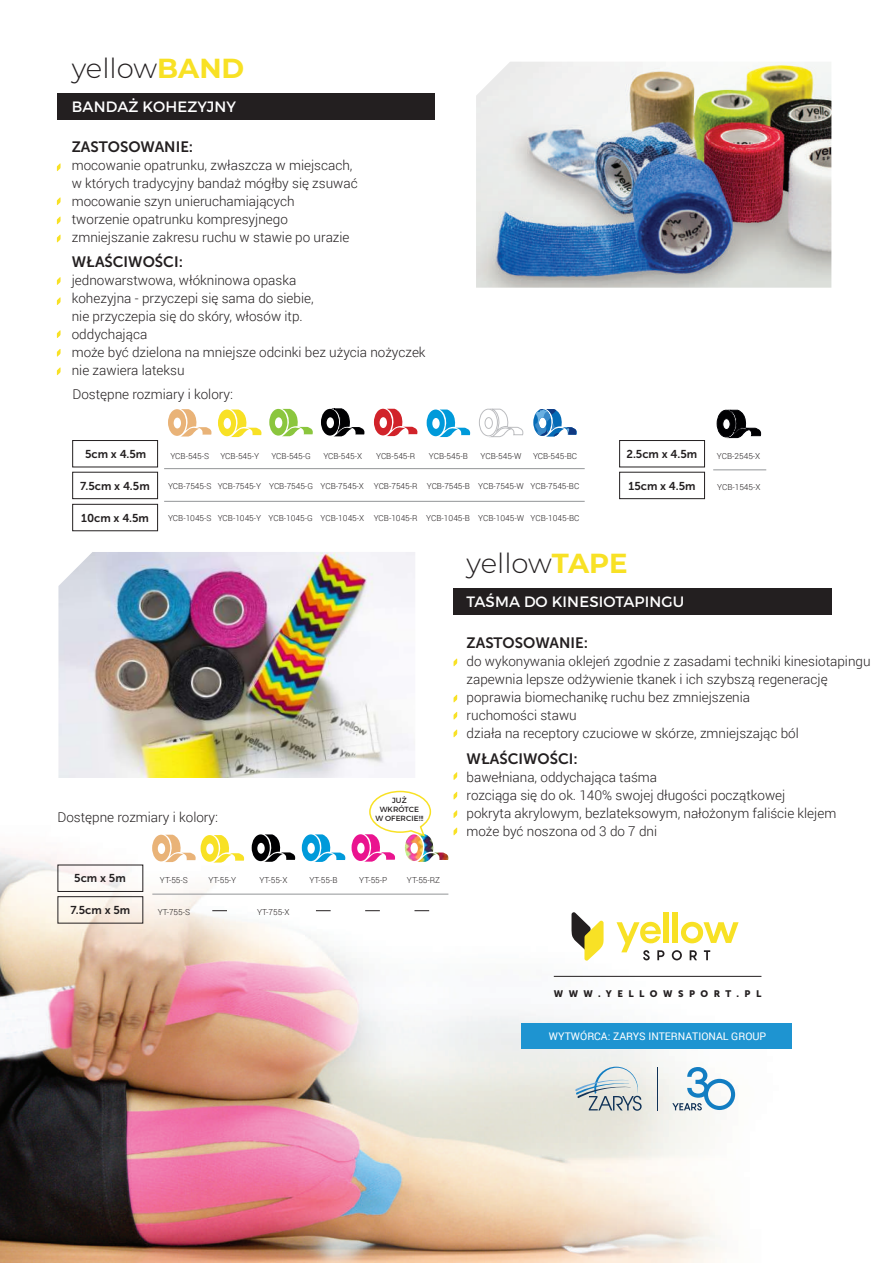
<style>
.page{position:relative;width:893px;height:1263px;background:#fff}
.page>*{position:absolute;margin:0;border:0;box-sizing:border-box;transform-origin:0 0}
.t1{font:300 27.6px "Montserrat";color:#231f20}
.t2{font:15px "Museo Sans 700";color:#231f20}
.t3{font:15px "Montserrat";letter-spacing:.01em;color:#fff}
.t4{font:300 13.5px/18px "Roboto";color:#231f20}
.t5{font:11.4px "Museo Sans 700";color:#231f20}
.t6{font:10.5px "Roboto";color:#fff}
.t7{font:9.45px "Museo Sans 900";letter-spacing:.58em;color:#231f20}
.t8{font:300 8.25px "Roboto";color:#231f20}
.t9{font:7.5px/9px "Montserrat";letter-spacing:.01em;color:#231f20;text-align:center}
.s1{font-weight:700;color:#f8e125}
</style>
<div class="page">
<img style="left:0;top:712px;width:792px;height:551px">
<div style="left:57px;top:93px;width:377px;height:27px;background:#231f20"></div>
<div style="left:453px;top:588px;width:378px;height:27px;background:#231f20"></div>
<svg style="left:454px;top:658px;width:3px;height:8px"></svg>
<svg style="left:454px;top:695px;width:3px;height:7px"></svg>
<svg style="left:454px;top:729px;width:3px;height:8px"></svg>
<img style="left:58px;top:552px;width:357px;height:226px">
<svg style="left:57px;top:163px;width:4px;height:8px"></svg>
<svg style="left:57px;top:197px;width:4px;height:8px"></svg>
<svg style="left:57px;top:277px;width:4px;height:8px"></svg>
<svg style="left:57px;top:297px;width:4px;height:8px"></svg>
<svg style="left:57px;top:330px;width:4px;height:8px"></svg>
<svg style="left:57px;top:217px;width:4px;height:7px"></svg>
<svg style="left:57px;top:235px;width:4px;height:7px"></svg>
<svg style="left:571px;top:912px;width:33px;height:49px"></svg>
<div style="left:664px;top:912px;width:5px;height:31px;background:#f8e125"></div>
<div style="left:672px;top:912px;width:5px;height:31px;background:#f8e125"></div>
<svg style="left:681px;top:922px;width:58px;height:21px"></svg>
<svg style="left:616px;top:922px;width:48px;height:38px"></svg>
<svg style="left:672px;top:950px;width:10px;height:10px"></svg>
<svg style="left:690px;top:950px;width:7px;height:10px"></svg>
<svg style="left:704px;top:950px;width:6px;height:10px"></svg>
<hr style="left:554px;top:976px;width:207px;height:1px;background:#231f20">
<div style="left:522px;top:1023px;width:270px;height:25px;background:#1e94d1"></div>
<svg style="left:672px;top:1067px;width:63px;height:43px"></svg>
<svg style="left:575px;top:1067px;width:67px;height:44px;background:#c8d0d1"></svg>
<hr style="left:657px;top:1067px;width:1px;height:43px;background:#103257">
<svg style="left:454px;top:712px;width:3px;height:7px"></svg>
<svg style="left:454px;top:828px;width:3px;height:7px"></svg>
<svg style="left:57px;top:349px;width:4px;height:8px"></svg>
<svg style="left:57px;top:367px;width:4px;height:8px"></svg>
<svg style="left:454px;top:772px;width:3px;height:8px"></svg>
<svg style="left:269px;top:409px;width:44px;height:27px"></svg>
<svg style="left:374px;top:409px;width:44px;height:27px"></svg>
<svg style="left:321px;top:408px;width:44px;height:28px"></svg>
<svg style="left:168px;top:409px;width:94px;height:28px"></svg>
<div style="left:72px;top:440px;width:86px;height:27px;border:1px solid #231f20"></div>
<svg style="left:427px;top:409px;width:97px;height:28px"></svg>
<svg style="left:533px;top:409px;width:44px;height:28px"></svg>
<div style="left:72px;top:472px;width:86px;height:27px;border:1px solid #231f20"></div>
<div style="left:72px;top:504px;width:86px;height:27px;border:1px solid #231f20"></div>
<svg style="left:716px;top:410px;width:46px;height:28px"></svg>
<div style="left:619px;top:440px;width:86px;height:27px;border:1px solid #231f20"></div>
<div style="left:619px;top:472px;width:86px;height:27px;border:1px solid #231f20"></div>
<hr style="left:164px;top:468px;width:421px;height:1px;background:#939598">
<hr style="left:164px;top:501px;width:421px;height:1px;background:#939598">
<hr style="left:713px;top:469px;width:53px;height:1px;background:#939598">
<img style="left:476px;top:62px;width:355px;height:226px">
<svg style="left:152px;top:835px;width:94px;height:27px"></svg>
<div style="left:58px;top:865px;width:85px;height:27px;border:1px solid #231f20"></div>
<div style="left:58px;top:896px;width:85px;height:27px;border:1px solid #231f20"></div>
<hr style="left:152px;top:894px;width:296px;height:1px;background:#939598">
<img style="left:435px;top:852px;width:15px;height:8px">
<img style="left:432px;top:834px;width:3px;height:19px">
<img style="left:432px;top:853px;width:4px;height:9px">
<svg style="left:252px;top:790px;width:180px;height:72px"></svg>
<svg style="left:414px;top:910px;width:15px;height:1px"></svg>
<svg style="left:454px;top:792px;width:3px;height:7px"></svg>
<svg style="left:454px;top:810px;width:3px;height:8px"></svg>
<svg style="left:365px;top:910px;width:15px;height:1px"></svg>
<svg style="left:316px;top:910px;width:15px;height:1px"></svg>
<svg style="left:212px;top:910px;width:15px;height:1px"></svg>
<h1 class="t1" style="left:72px;top:49px;width:174px">yellow<span class="s1">BAND</span></h1>
<p class="t3" style="left:72px;top:98px;width:166px">BANDAŻ KOHEZYJNY</p>
<p class="t2" style="left:72px;top:138px;width:123px">ZASTOSOWANIE:</p>
<p class="t4" style="left:72px;top:156px;width:287px">mocowanie opatrunku, zwłaszcza w miejscach, w których tradycyjny bandaż mógłby się zsuwać mocowanie szyn unieruchamiających<br>tworzenie opatrunku kompresyjnego zmniejszanie zakresu ruchu w stawie po urazie</p>
<p class="t2" style="left:72px;top:254px;width:113px">WŁAŚCIWOŚCI:</p>
<p class="t4" style="left:72px;top:271px;width:355px">jednowarstwowa, włókninowa opaska<br>kohezyjna - przyczepi się sama do siebie,<br>nie przyczepia się do skóry, włosów itp.<br>oddychająca<br>może być dzielona na mniejsze odcinki bez użycia nożyczek nie zawiera lateksu</p>
<p class="t4" style="left:72px;top:385px;width:162px">Dostępne rozmiary i kolory:</p>
<p class="t5" style="left:85px;top:448px;width:63px">5cm x 4.5m</p>
<p class="t8" style="left:170px;top:450px;width:40px">YCB-545-S</p>
<p class="t8" style="left:220px;top:450px;width:40px">YCB-545-Y</p>
<p class="t8" style="left:271px;top:450px;width:41px">YCB-545-G</p>
<p class="t8" style="left:323px;top:450px;width:40px">YCB-545-X</p>
<p class="t8" style="left:376px;top:450px;width:41px">YCB-545-R</p>
<p class="t8" style="left:429px;top:450px;width:40px">YCB-545-B</p>
<p class="t8" style="left:481px;top:450px;width:43px">YCB-545-W</p>
<p class="t8" style="left:533px;top:450px;width:46px">YCB-545-BC</p>
<p class="t5" style="left:80px;top:480px;width:71px">7.5cm x 4.5m</p>
<p class="t8" style="left:168px;top:481px;width:413px">YCB-7545-S YCB-7545-Y YCB-7545-G YCB-7545-X YCB-7545-R YCB-7545-B YCB-7545-W YCB-7545-BC</p>
<p class="t5" style="left:81px;top:511px;width:69px">10cm x 4.5m</p>
<p class="t8" style="left:168px;top:513px;width:413px">YCB-1045-S YCB-1045-Y YCB-1045-G YCB-1045-X YCB-1045-R YCB-1045-B YCB-1045-W YCB-1045-BC</p>
<p class="t5" style="left:626px;top:448px;width:72px">2.5cm x 4.5m</p>
<p class="t8" style="left:717px;top:450px;width:45px">YCB-2545-X</p>
<p class="t5" style="left:628px;top:479px;width:69px">15cm x 4.5m</p>
<p class="t8" style="left:717px;top:482px;width:45px">YCB-1545-X</p>
<p class="t4" style="left:58px;top:808px;width:162px">Dostępne rozmiary i kolory:</p>
<p class="t9" style="left:375px;top:796px;width:50px">JUŻ<br>WKRÓTCE<br>W OFERCIE!!!</p>
<p class="t5" style="left:74px;top:872px;width:53px">5cm x 5m</p>
<p class="t8" style="left:160px;top:874px;width:29px">YT-55-S</p>
<p class="t8" style="left:208px;top:874px;width:29px">YT-55-Y</p>
<p class="t8" style="left:259px;top:874px;width:29px">YT-55-X</p>
<p class="t8" style="left:310px;top:874px;width:30px">YT-55-B</p>
<p class="t8" style="left:359px;top:874px;width:29px">YT-55-P</p>
<p class="t5" style="left:70px;top:904px;width:61px">7.5cm x 5m</p>
<p class="t8" style="left:158px;top:906px;width:34px">YT-755-S</p>
<p class="t8" style="left:257px;top:906px;width:34px">YT-755-X</p>
<p class="t8" style="left:407px;top:874px;width:35px">YT-55-RZ</p>
<h1 class="t1" style="left:467px;top:544px;width:162px">yellow<span class="s1">TAPE</span></h1>
<p class="t3" style="left:467px;top:593px;width:219px">TAŚMA DO KINESIOTAPINGU</p>
<p class="t2" style="left:467px;top:635px;width:123px">ZASTOSOWANIE:</p>
<p class="t4" style="left:467px;top:652px;width:405px">do wykonywania oklejeń zgodnie z zasadami techniki kinesiotapingu zapewnia lepsze odżywienie tkanek i ich szybszą regenerację poprawia biomechanikę ruchu bez zmniejszenia<br>ruchomości stawu<br>działa na receptory czuciowe w skórze, zmniejszając ból</p>
<p class="t2" style="left:467px;top:750px;width:113px">WŁAŚCIWOŚCI:</p>
<p class="t4" style="left:467px;top:768px;width:371px">bawełniana, oddychająca taśma<br>rozciąga się do ok. 140% swojej długości początkowej<br>pokryta akrylowym, bezlateksowym, nałożonym faliście klejem może być noszona od 3 do 7 dni</p>
<p class="t7" style="left:554px;top:988px;width:209px">WWW.YELLOWSPORT.PL</p>
<p class="t6" style="left:549px;top:1029px;width:219px">WYTWÓRCA: ZARYS INTERNATIONAL GROUP</p>
</div>
